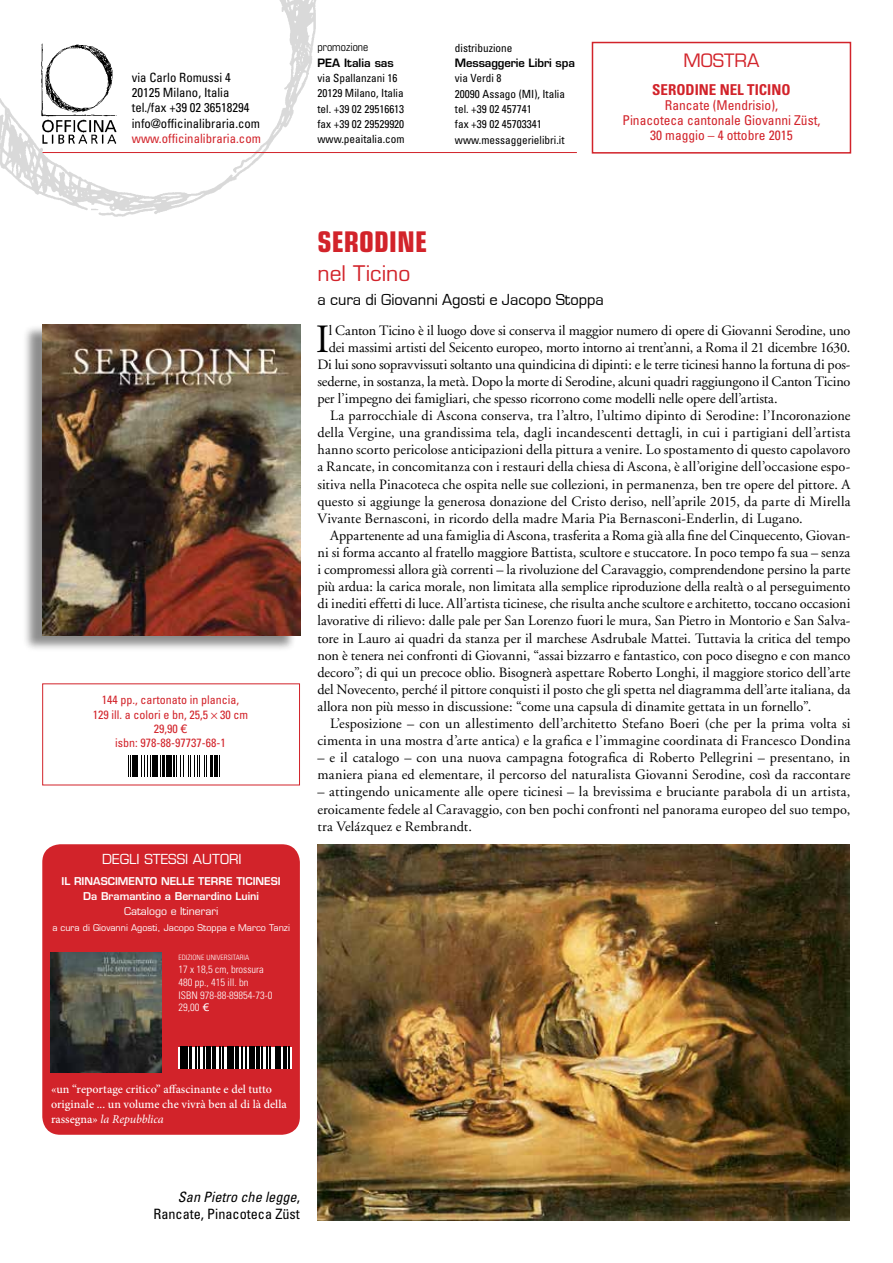
<style>
.page{position:relative;width:893px;height:1263px;background:#fff}
.page>*{position:absolute;margin:0;border:0;box-sizing:border-box;transform-origin:0 0}
.t1{font:40.05px "Adobe Garamond";color:#000}
.t2{font:700 condensed 28.5px "Eurostile";color:#d2232a}
.t3{font:21px "Eurostile";color:#d2232a}
.t4{font:18px "Eurostile";color:#d2232a}
.t5{font:16.5px "Eurostile";color:#000}
.t6{font:700 condensed 15px "Univers";color:#d2232a}
.t7{font:14.25px/17.1px "Adobe Garamond";letter-spacing:.005em;color:#000}
.t8{font:14.25px "Adobe Garamond";letter-spacing:-.015em;color:#000}
.t9{font:condensed 14.25px/17.1px "Univers";color:#000;text-align:right}
.t10{font:condensed 13.5px/15px "Univers";color:#d2232a;text-align:center}
.t11{font:13.5px "Eurostile";color:#fff}
.t12{font:condensed 12.75px/15.3px "Univers";color:#000}
.t13{font:condensed 12.75px "Univers";color:#d2232a}
.t14{font:500 12px/15px "Minion Pro";color:#fff}
.t15{font:condensed 12px/14.2px "Univers";color:#d2232a;text-align:center}
.t16{font:condensed 11.25px/15.3px "Univers";color:#000}
.t17{font:600 11.25px "Eurostile";letter-spacing:-.01em;color:#000}
.t18{font:condensed 11.25px "Eurostile";color:#000}
.t19{font:300 condensed 10.5px/12.8px "Univers";color:#fff}
.t20{font:600 10.5px/15px "Eurostile";color:#fff}
.t21{font:10.5px "Eurostile";color:#fff}
.t22{font:9px "Eurostile";color:#fff}
.t23{font:300 condensed 7.35px "Univers";color:#fff}
.s1{font-family:"Helvetica Neue";font-stretch:normal}
.s2{font-family:"Lucida Grande";font-weight:400;font-stretch:normal}
.s3{font-weight:400;font-style:italic}
.s4{font-style:italic}
</style>
<div class="page">
<img style="left:0;top:0;width:316px;height:217px">
<img style="left:39px;top:43px;width:78px;height:102px">
<hr style="left:43px;top:152px;width:534px;height:1px;background:#d2232a">
<svg style="left:128px;top:755px;width:3px;height:21px"></svg>
<hr style="left:132px;top:755px;width:3px;height:21px;background:#000">
<hr style="left:136px;top:755px;width:2px;height:21px;background:#000">
<svg style="left:141px;top:755px;width:10px;height:21px"></svg>
<hr style="left:152px;top:755px;width:2px;height:21px;background:#000">
<hr style="left:155px;top:755px;width:3px;height:21px;background:#000">
<svg style="left:160px;top:755px;width:1px;height:21px"></svg>
<hr style="left:162px;top:755px;width:3px;height:21px;background:#000">
<hr style="left:166px;top:755px;width:3px;height:21px;background:#000">
<hr style="left:170px;top:755px;width:2px;height:21px;background:#000">
<svg style="left:173px;top:755px;width:34px;height:21px"></svg>
<hr style="left:210px;top:755px;width:2px;height:21px;background:#000">
<hr style="left:214px;top:755px;width:2px;height:21px;background:#000">
<svg style="left:217px;top:755px;width:3px;height:21px"></svg>
<div style="left:592px;top:42px;width:259px;height:112px;border:2px solid #d2232a"></div>
<div style="left:42px;top:844px;width:258px;height:291px;background:#d2232a;border-radius:18px"></div>
<img style="left:50px;top:952px;width:112px;height:120px">
<svg style="left:179px;top:1047px;width:113px;height:22px"></svg>
<svg style="left:180px;top:1047px;width:1px;height:22px"></svg>
<hr style="left:182px;top:1047px;width:2px;height:22px;background:#000">
<hr style="left:185px;top:1047px;width:3px;height:22px;background:#000">
<hr style="left:189px;top:1047px;width:3px;height:22px;background:#000">
<svg style="left:195px;top:1047px;width:1px;height:22px"></svg>
<hr style="left:198px;top:1047px;width:2px;height:22px;background:#000">
<svg style="left:203px;top:1047px;width:1px;height:22px"></svg>
<hr style="left:206px;top:1047px;width:2px;height:22px;background:#000">
<hr style="left:209px;top:1047px;width:2px;height:22px;background:#000">
<hr style="left:212px;top:1047px;width:4px;height:22px;background:#000">
<svg style="left:219px;top:1047px;width:28px;height:22px"></svg>
<hr style="left:249px;top:1047px;width:3px;height:22px;background:#000">
<svg style="left:254px;top:1047px;width:1px;height:22px"></svg>
<hr style="left:256px;top:1047px;width:3px;height:22px;background:#000">
<svg style="left:262px;top:1047px;width:14px;height:22px"></svg>
<hr style="left:278px;top:1047px;width:3px;height:22px;background:#000">
<hr style="left:283px;top:1047px;width:2px;height:22px;background:#000">
<svg style="left:286px;top:1047px;width:3px;height:22px"></svg>
<img style="left:317px;top:844px;width:533px;height:376px">
<div style="left:22px;top:324px;width:275px;height:328px;background:#000;opacity:.45"></div>
<img style="left:43px;top:324px;width:257px;height:311px">
<p class="t12" style="left:132px;top:69px;width:130px">via Carlo Romussi 4<br>20125 Milano, Italia tel./fax +39 02 36518294 info@officinalibraria.com</p>
<p class="t13" style="left:132px;top:130px;width:131px">www.officinalibraria.com</p>
<p class="t18" style="left:317px;top:41px;width:52px">promozione</p>
<p class="t17" style="left:317px;top:56px;width:78px">PEA Italia sas</p>
<p class="t16" style="left:317px;top:70px;width:89px">via Spallanzani 16<br>20129 Milano, Italia tel. +39 02 29516613 fax +39 02 29529920 www.peaitalia.com</p>
<p class="t16" style="left:455px;top:40px;width:59px">distribuzione</p>
<p class="t17" style="left:455px;top:56px;width:121px">Messaggerie Libri spa</p>
<p class="t16" style="left:455px;top:70px;width:111px">via Verdi 8<br>20090 Assago (MI), Italia tel. +39 02 457741<br>fax +39 02 45703341 www.messaggerielibri.it</p>
<p class="t4" style="left:683px;top:49px;width:78px">MOSTRA</p>
<p class="t6" style="left:652px;top:81px;width:140px">SERODINE NEL TICINO</p>
<p class="t10" style="left:622px;top:98px;width:199px">Rancate (Mendrisio),<br>Pinacoteca cantonale Giovanni Züst,<br>30 maggio – 4 ottobre 2015</p>
<p class="t15" style="left:93px;top:693px;width:157px">144 pp., cartonato in plancia,<br>129 ill. a colori e bn, 25,5 30 cm<br>29,90 <span class="s1">€<br></span>isbn: 978-88-97737-68-1</p>
<p class="t11" style="left:102px;top:851px;width:120px">degli stessi autor</p>
<p class="t11" style="left:239px;top:851px;width:5px">i</p>
<p class="t20" style="left:62px;top:874px;width:61px">Il Rinascime</p>
<p class="t20" style="left:135px;top:874px;width:42px">nto nelle</p>
<p class="t20" style="left:198px;top:874px;width:14px">terre</p>
<p class="t20" style="left:83px;top:874px;width:198px;text-indent:153px">ticinesi<br>Da Bramantino a Bernardino Luini</p>
<p class="t21" style="left:124px;top:905px;width:96px">Catalogo e Itinerari</p>
<p class="t22" style="left:52px;top:923px;width:239px">a cura di Giovanni Agosti, Jacopo Stoppa e Marco Tanzi</p>
<p class="t23" style="left:179px;top:953px;width:72px">EDIZIONE UNIVERSITARIA</p>
<p class="t19" style="left:179px;top:963px;width:95px">17 x 18,5 cm, brossura<br>480 pp., 415 ill. bn<br>ISBN 978-88-89854-73-0<br>29,00 <span class="s2">€</span></p>
<h2 class="t2" style="left:317px;top:224px;width:111px">SERODINE</h2>
<h3 class="t3" style="left:317px;top:261px;width:94px">nel Ticino</h3>
<p class="t5" style="left:317px;top:291px;width:288px">a cura di Giovanni Agosti e Jacopo Stoppa</p>
<h1 class="t1" style="left:316px;top:318px;width:15px">I</h1>
<p class="t8" style="left:329px;top:323px;width:523px">l Canton Ticino è il luogo dove si conserva il maggior numero di opere di Giovanni Serodine, uno</p>
<p class="t8" style="left:329px;top:340px;width:523px">dei massimi artisti del Seicento europeo, morto intorno ai trent’anni, a Roma il 21 dicembre 1630.</p>
<p class="t7" style="left:317px;top:356px;width:534px">Di lui sono sopravvissuti soltanto una quindicina di dipinti: e le terre ticinesi hanno la fortuna di pos-</p>
<p class="t7" style="left:317px;top:373px;width:534px">sederne, in sostanza, la metà. Dopo la morte di Serodine, alcuni quadri raggiungono il Canton Ticino</p>
<p class="t7" style="left:317px;top:390px;width:462px">per l’impegno dei famigliari, che spesso ricorrono come modelli nelle opere dell’artista.</p>
<p class="t7" style="left:330px;top:407px;width:522px">La parrocchiale di Ascona conserva, tra l’altro, l’ultimo dipinto di Serodine: l’Incoronazione</p>
<p class="t7" style="left:317px;top:425px;width:534px">della Vergine, una grandissima tela, dagli incandescenti dettagli, in cui i partigiani dell’artista</p>
<p class="t7" style="left:317px;top:442px;width:534px">hanno scorto pericolose anticipazioni della pittura a venire. Lo spostamento di questo capolavoro</p>
<p class="t7" style="left:317px;top:459px;width:534px">a Rancate, in concomitanza con i restauri della chiesa di Ascona, è all’origine dell’occasione espo-</p>
<p class="t7" style="left:317px;top:476px;width:534px">sitiva nella Pinacoteca che ospita nelle sue collezioni, in permanenza, ben tre opere del pittore. A</p>
<p class="t7" style="left:317px;top:493px;width:534px">questo si aggiunge la generosa donazione del Cristo deriso, nell’aprile 2015, da parte di Mirella</p>
<p class="t7" style="left:317px;top:510px;width:487px">Vivante Bernasconi, in ricordo della madre Maria Pia Bernasconi-Enderlin, di Lugano.</p>
<p class="t7" style="left:330px;top:527px;width:522px">Appartenente ad una famiglia di Ascona, trasferita a Roma già alla fine del Cinquecento, Giovan-</p>
<p class="t7" style="left:317px;top:544px;width:534px">ni si forma accanto al fratello maggiore Battista, scultore e stuccatore. In poco tempo fa sua – senza</p>
<p class="t7" style="left:317px;top:561px;width:534px">i compromessi allora già correnti – la rivoluzione del Caravaggio, comprendendone persino la parte</p>
<p class="t7" style="left:317px;top:578px;width:534px">più ardua: la carica morale, non limitata alla semplice riproduzione della realtà o al perseguimento</p>
<p class="t7" style="left:317px;top:596px;width:534px">di inediti effetti di luce. All’artista ticinese, che risulta anche scultore e architetto, toccano occasioni</p>
<p class="t7" style="left:317px;top:613px;width:534px">lavorative di rilievo: dalle pale per San Lorenzo fuori le mura, San Pietro in Montorio e San Salva-</p>
<p class="t7" style="left:317px;top:630px;width:534px">tore in Lauro ai quadri da stanza per il marchese Asdrubale Mattei. Tuttavia la critica del tempo</p>
<p class="t7" style="left:317px;top:647px;width:534px">non è tenera nei confronti di Giovanni, “assai bizzarro e fantastico, con poco disegno e con manco</p>
<p class="t7" style="left:317px;top:664px;width:534px">decoro”; di qui un precoce oblio. Bisognerà aspettare Roberto Longhi, il maggiore storico dell’arte</p>
<p class="t7" style="left:317px;top:681px;width:534px">del Novecento, perché il pittore conquisti il posto che gli spetta nel diagramma dell’arte italiana, da</p>
<p class="t7" style="left:317px;top:698px;width:495px">allora non più messo in discussione: “come una capsula di dinamite gettata in un fornello”.</p>
<p class="t7" style="left:330px;top:715px;width:522px">L’esposizione – con un allestimento dell’architetto Stefano Boeri (che per la prima volta si</p>
<p class="t7" style="left:317px;top:732px;width:534px">cimenta in una mostra d’arte antica) e la grafica e l’immagine coordinata di Francesco Dondina</p>
<p class="t7" style="left:317px;top:749px;width:534px">– e il catalogo – con una nuova campagna fotografica di Roberto Pellegrini – presentano, in maniera piana ed elementare, il percorso del naturalista Giovanni Serodine, così da raccontare</p>
<p class="t7" style="left:317px;top:784px;width:534px;text-align:justify">– attingendo unicamente alle opere ticinesi – la brevissima e bruciante parabola di un artista, eroicamente fedele al Caravaggio, con ben pochi confronti nel panorama europeo del suo tempo, tra Velázquez e Rembrandt.</p>
<p class="t14" style="left:51px;top:1082px;width:237px">«un “reportage critico” affascinante e del tutto originale ... un volume che vivrà ben al di là della rassegna» <span class="s3">la Repubblica</span></p>
<p class="t9" style="left:153px;top:1188px;width:148px"><span class="s4">San Pietro che legge</span>,<br>Rancate, Pinacoteca Züst</p>
</div>
